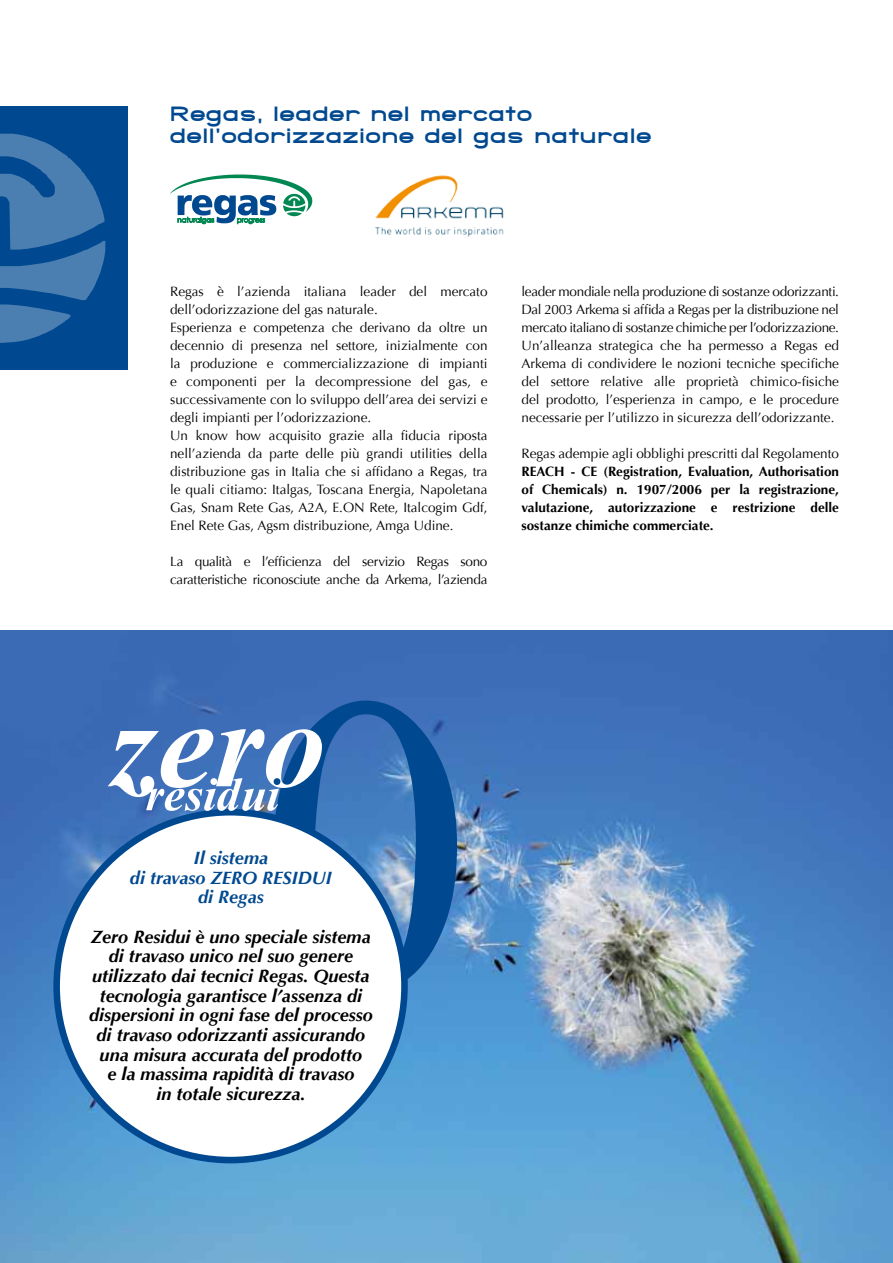
<style>
.page{position:relative;width:893px;height:1263px;background:#fff}
.page>*{position:absolute;margin:0;border:0;box-sizing:border-box;transform-origin:0 0}
.t1{font:800 21px/22.5px "SF Grandezza";letter-spacing:.05em;color:#004990}
.t2{font:italic 700 18px/19.6px "Optima";color:#000;text-align:center}
.t3{font:italic 700 18px/19.6px "Optima";color:#004990;text-align:center}
.t4{font:13.5px/18px "Optima";color:#000}
.t5{font:700 13.5px/18px "Optima";color:#000;text-align:justify}
.t6{font:13.5px/18px "Optima";letter-spacing:-.02em;color:#000}
</style>
<div class="page">
<img style="left:0;top:630px;width:893px;height:633px">
<svg style="left:273px;top:700px;width:184px;height:295px"></svg>
<div style="left:57px;top:812px;width:347px;height:348px;background:#fff;border-radius:50%"></div>
<svg style="left:108px;top:729px;width:214px;height:82px"></svg>
<div style="left:0;top:106px;width:127px;height:264px;background:#004990"></div>
<svg style="left:0;top:134px;width:105px;height:209px"></svg>
<img style="left:375px;top:175px;width:129px;height:62px">
<svg style="left:170px;top:175px;width:142px;height:49px"></svg>
<h1 class="t1" style="left:170px;top:102px;width:483px">Regas, leader nel mercato dell’odorizzazione del gas naturale</h1>
<p class="t4" style="left:170px;top:282px;width:319px">Regas è l’azienda italiana leader del mercato dell’odorizzazione del gas naturale.<br>Esperienza e competenza che derivano da oltre un decennio di presenza nel settore, inizialmente con la produzione e commercializzazione di impianti e componenti per la decompressione del gas, e successivamente con lo sviluppo dell’area dei servizi e degli impianti per l’odorizzazione.<br>Un know how acquisito grazie alla fiducia riposta nell’azienda da parte delle più grandi utilities della distribuzione gas in Italia che si affidano a Regas, tra le quali citiamo: Italgas, Toscana Energia, Napoletana Gas, Snam Rete Gas, A2A, E.ON Rete, Italcogim Gdf, Enel Rete Gas, Agsm distribuzione, Amga Udine.</p>
<p class="t6" style="left:170px;top:552px;width:319px">La qualità e l’efficienza del servizio Regas sono caratteristiche riconosciute anche da Arkema, l’azienda</p>
<p class="t4" style="left:522px;top:282px;width:319px;text-align:justify">leader mondiale nella produzione di sostanze odorizzanti.<br>Dal 2003 Arkema si affida a Regas per la distribuzione nel mercato italiano di sostanze chimiche per l’odorizzazione.<br>Un’alleanza strategica che ha permesso a Regas ed Arkema di condividere le nozioni tecniche specifiche del settore relative alle proprietà chimico-fisiche del prodotto, l’esperienza in campo, e le procedure necessarie per l’utilizzo in sicurezza dell’odorizzante.</p>
<p class="t4" style="left:522px;top:444px;width:319px">Regas adempie agli obblighi prescritti dal Regolamento</p>
<p class="t5" style="left:522px;top:462px;width:319px">REACH - CE (Registration, Evaluation, Authorisation of Chemicals) n. 1907/2006 per la registrazione, valutazione, autorizzazione e restrizione delle sostanze chimiche commerciate.</p>
<h2 class="t3" style="left:130px;top:848px;width:204px">Il sistema<br>di travaso ZERO RESIDUI di Regas</h2>
<p class="t2" style="left:89px;top:927px;width:285px">Zero Residui è uno speciale sistema di travaso unico nel suo genere utilizzato dai tecnici Regas. Questa tecnologia garantisce l’assenza di dispersioni in ogni fase del processo di travaso odorizzanti assicurando una misura accurata del prodotto<br>e la massima rapidità di travaso<br>in totale sicurezza.</p>
</div>
